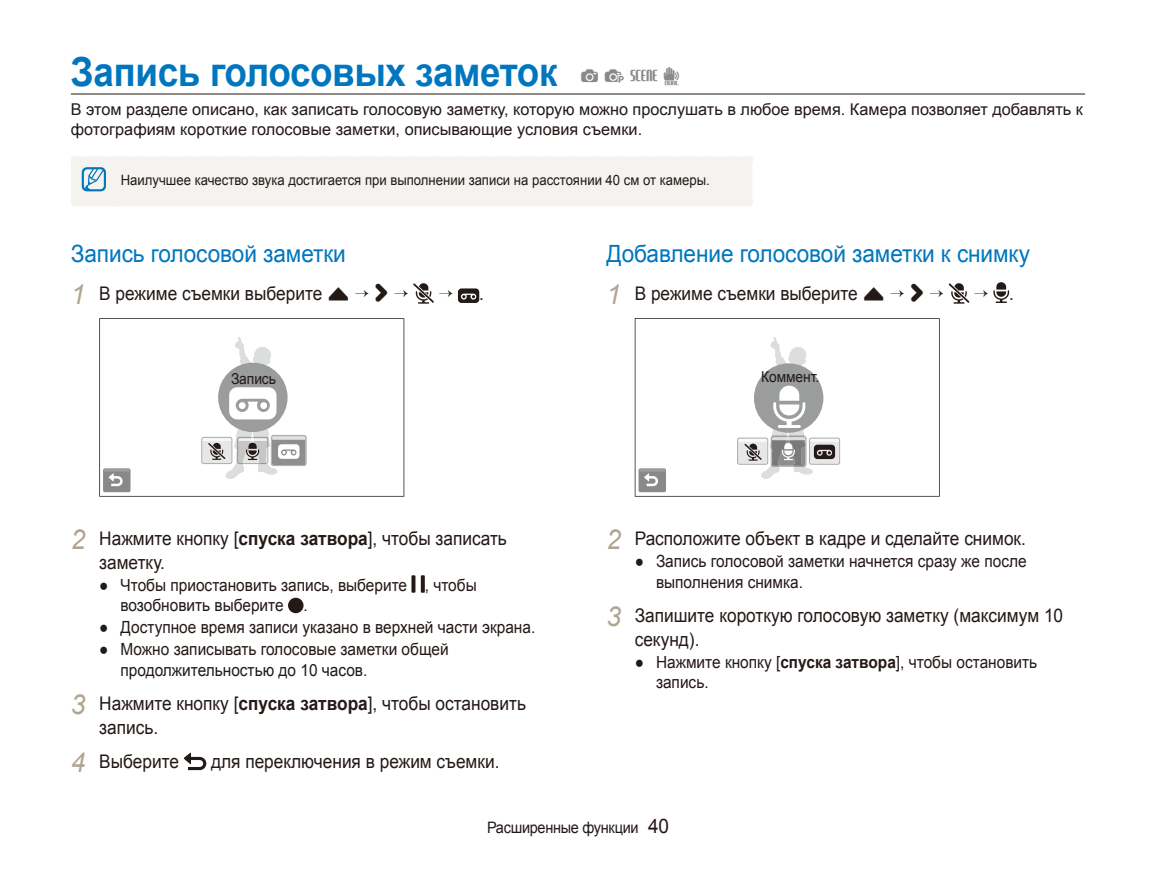
<style>
.page{position:relative;width:1156px;height:872px;background:#fff}
.page>*{position:absolute;margin:0;border:0;box-sizing:border-box;transform-origin:0 0}
.t1{font:700 40px "Arial";letter-spacing:-.01em;color:#0076bf;scale:.92 1}
.t2{font:23.75px "Arial";letter-spacing:-.005em;color:#0076bf;scale:.95 1}
.t3{font:18.75px/23.8px "Arial";color:#231916;scale:.92 1}
.t4{font:18.75px "ST1000";color:#231916}
.t5{font:16.75px/20.5px "Arial";color:#231916;scale:.92 1}
.t6{font:16.25px/20px "Arial";color:#231916}
.t7{font:15.75px "Arial";letter-spacing:-.02em;color:#231916;scale:.92 1}
.t8{font:15px "Arial";letter-spacing:-.005em;color:#231916;scale:.92 1}
.t9{font:15px "ST1000";color:#898989}
.t10{font:14.25px "Arial";color:#231916;scale:.92 1}
.s1{font-style:italic;font-size:27.5px;color:#afa590}
.s2{font-family:"ST1000"}
.s3{font-weight:700}
.s4{font-size:20px}
</style>
<div class="page">
<hr style="left:71px;top:94px;width:1013px;height:1px;background:#231916">
<div style="left:71px;top:156px;width:681px;height:50px;background:#f5f3ef"></div>
<svg style="left:993px;top:282px;width:15px;height:21px"></svg>
<svg style="left:634px;top:318px;width:305px;height:178px"></svg>
<div style="left:638px;top:468px;width:27px;height:24px;background:#898989;border-radius:2px"></div>
<svg style="left:639px;top:469px;width:26px;height:17px"></svg>
<svg style="left:737px;top:336px;width:103px;height:143px"></svg>
<svg style="left:458px;top:288px;width:21px;height:15px"></svg>
<svg style="left:99px;top:318px;width:305px;height:178px"></svg>
<div style="left:103px;top:468px;width:27px;height:24px;background:#898989;border-radius:2px"></div>
<svg style="left:104px;top:469px;width:26px;height:17px"></svg>
<svg style="left:201px;top:336px;width:105px;height:143px"></svg>
<svg style="left:411px;top:575px;width:4px;height:17px"></svg>
<hr style="left:421px;top:575px;width:3px;height:17px;background:#231916">
<div style="left:288px;top:597px;width:15px;height:16px;background:#231916;border-radius:50%"></div>
<svg style="left:184px;top:752px;width:22px;height:18px"></svg>
<svg style="left:948px;top:283px;width:22px;height:21px"></svg>
<svg style="left:413px;top:283px;width:21px;height:21px"></svg>
<h1 class="t1" style="left:71px;top:50px;width:530px">Запись голосовых заметок</h1>
<p class="t6" style="left:71px;top:99px;width:1013px">В этом разделе описано, как записать голосовую заметку, которую можно прослушать в любое время. Камера позволяет добавлять к фотографиям короткие голосовые заметки, описывающие условия съемки.</p>
<p class="t10" style="left:121px;top:170px;width:641px">Наилучшее качество звука достигается при выполнении записи на расстоянии 40 см от камеры.</p>
<p class="t9" style="left:579px;top:67px;width:102px">apsd</p>
<h2 class="t2" style="left:71px;top:238px;width:291px">Запись голосовой заметки</h2>
<p class="t3" style="left:71px;top:281px;width:304px"><span class="s1">1</span> В режиме съемки выберите <span class="s2">f</span></p>
<p class="t4" style="left:374px;top:282px;width:17px">&gt;</p>
<p class="t3" style="left:479px;top:281px;width:7px">.</p>
<h2 class="t2" style="left:606px;top:238px;width:447px">Добавление голосовой заметки к снимку</h2>
<p class="t3" style="left:606px;top:281px;width:304px"><span class="s1">1</span> В режиме съемки выберите <span class="s2">f</span></p>
<p class="t4" style="left:909px;top:282px;width:17px">&gt;</p>
<p class="t3" style="left:1008px;top:281px;width:7px">.</p>
<p class="t8" style="left:231px;top:369px;width:50px">Запись</p>
<p class="t8" style="left:761px;top:367px;width:65px">Коммент.</p>
<p class="t3" style="left:99px;top:527px;width:444px;text-indent:-28px"><span class="s1">2</span> Нажмите кнопку [<span class="s3">спуска затвора</span>], чтобы записать заметку.</p>
<p class="t5" style="left:120px;top:575px;width:388px;text-indent:-21px">● Чтобы приостановить запись, выберите , чтобы возобновить выберите .</p>
<p class="t5" style="left:99px;top:617px;width:475px">● Доступное время записи указано в верхней части экрана.</p>
<p class="t5" style="left:120px;top:639px;width:358px;text-indent:-21px">● Можно записывать голосовые заметки общей продолжительностью до 10 часов.</p>
<p class="t3" style="left:99px;top:692px;width:465px;text-indent:-28px"><span class="s1">3</span> Нажмите кнопку [<span class="s3">спуска затвора</span>], чтобы остановить запись.</p>
<p class="t3" style="left:71px;top:750px;width:119px"><span class="s1">4</span> Выберите</p>
<p class="t3" style="left:211px;top:750px;width:315px">для переключения в режим съемки.</p>
<p class="t3" style="left:606px;top:527px;width:457px"><span class="s1">2</span> Расположите объект в кадре и сделайте снимок.</p>
<p class="t5" style="left:656px;top:551px;width:404px;text-indent:-21px">● Запись голосовой заметки начнется сразу же после выполнения снимка.</p>
<p class="t3" style="left:634px;top:604px;width:467px;text-indent:-28px"><span class="s1">3</span> Запишите короткую голосовую заметку (максимум 10 секунд).</p>
<p class="t5" style="left:656px;top:652px;width:416px;text-indent:-21px">● Нажмите кнопку [<span class="s3">спуска затвора</span>], чтобы остановить запись.</p>
<p class="t7" style="left:487px;top:817px;width:199px">Расширенные функции <span class="s4">40</span></p>
</div>
